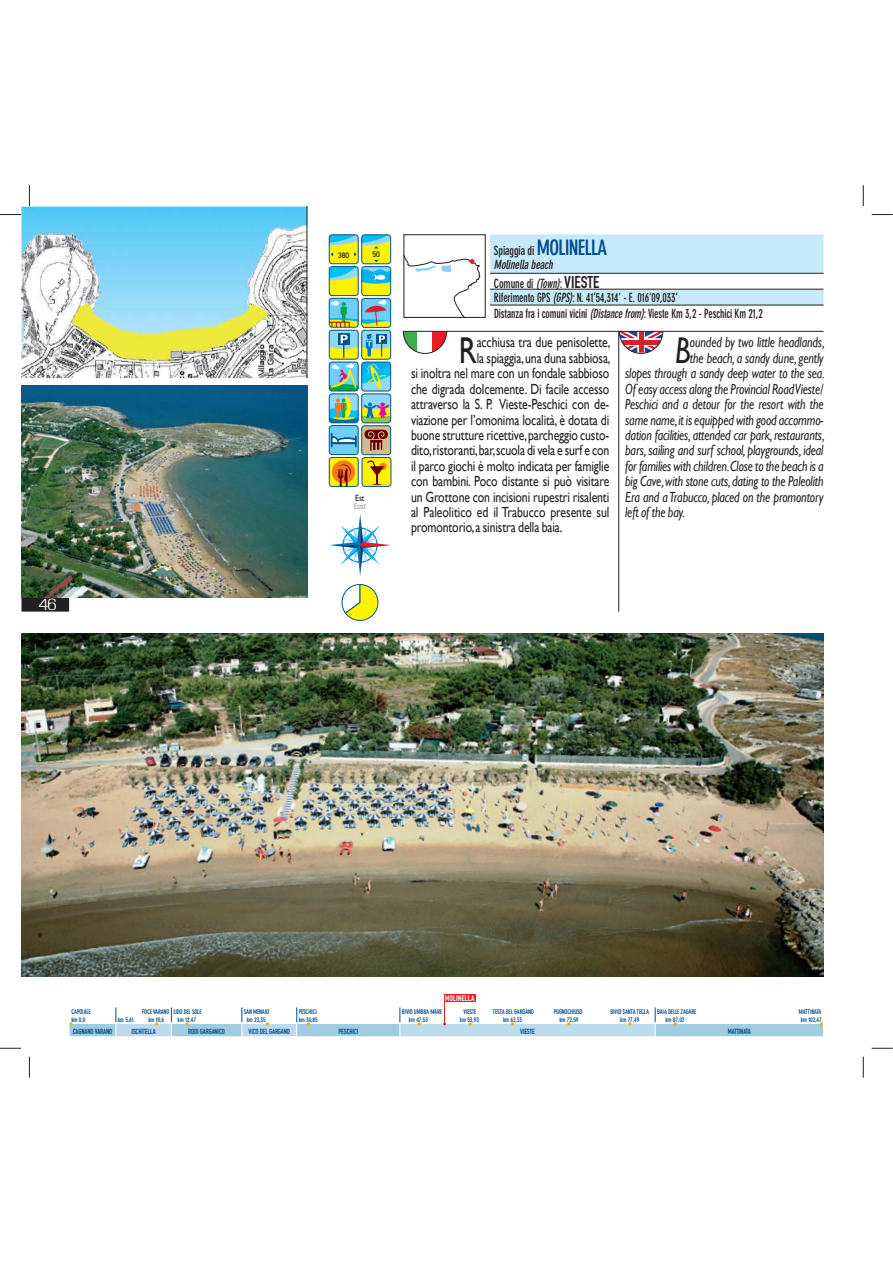
<style>
.page{position:relative;width:893px;height:1263px;background:#fff}
.page>*{position:absolute;margin:0;border:0;box-sizing:border-box;transform-origin:0 0}
.t1{font:37.35px "Gill Sans";color:#231f20;scale:.8 1}
.t2{font:italic 37.35px "Gill Sans";color:#231f20;scale:.8 1}
.t3{font:14.7px "Gill Sans";letter-spacing:-.01em;color:#231f20;scale:.8 1}
.t4{font:italic 14.7px "Gill Sans";letter-spacing:-.01em;color:#231f20;scale:.8 1}
.t5{font:700 condensed 12.6px/14.2px "DIN Neuzeit Grotesk";letter-spacing:-.01em;color:#231f20;scale:.9 1}
.t6{font:700 condensed 12.6px "DIN Neuzeit Grotesk";letter-spacing:-.01em;color:#231f20;scale:.85 1}
.t7{font:italic 700 condensed 12.6px/14px "DIN Neuzeit Grotesk";color:#231f20;scale:.9 1}
.t8{font:italic 9.15px "Gill Sans";color:#939598;scale:.85 1}
.t9{font:9.15px "Gill Sans";color:#231f20;scale:.85 1}
.t10{font:7.95px "DIN Engschrift";color:#fff;scale:1.06 1}
.t11{font:7.8px "DIN Mittelschrift Alternate";color:#231f20}
.t12{font:7.35px "DIN Engschrift";letter-spacing:-.02em;color:#004b88}
.t13{font:700 condensed 6.45px "DIN Neuzeit Grotesk";letter-spacing:-.03em;color:#004b88}
.s1{font-style:normal}
.s2{font-style:normal;font-size:21px;color:#004a8f}
.s3{font-style:italic}
.s4{font-family:"DIN Engschrift";font-weight:400;font-stretch:normal;font-size:16.8px}
</style>
<div class="page">
<div style="left:21px;top:598px;width:48px;height:14px;background:#231f20"></div>
<hr style="left:618px;top:331px;width:1px;height:281px;background:#231f20">
<svg style="left:403px;top:332px;width:44px;height:22px"></svg>
<svg style="left:618px;top:332px;width:45px;height:22px"></svg>
<hr style="left:403px;top:331px;width:420px;height:1px;background:#231f20">
<div style="left:329px;top:426px;width:29px;height:29px;background:#6dcff6;border-radius:3px"></div>
<div style="left:329px;top:425px;width:30px;height:30px;border:1px solid #00548e;border-radius:3px"></div>
<svg style="left:331px;top:433px;width:26px;height:14px"></svg>
<svg style="left:329px;top:457px;width:62px;height:30px"></svg>
<div style="left:362px;top:426px;width:29px;height:29px;background:#d3bc8b;border-radius:3px"></div>
<div style="left:361px;top:425px;width:30px;height:30px;border:1px solid #00548e;border-radius:3px"></div>
<div style="left:365px;top:430px;width:23px;height:9px;background:#670000;border-radius:4px"></div>
<svg style="left:368px;top:431px;width:16px;height:20px"></svg>
<div style="left:329px;top:234px;width:30px;height:30px;border:1px solid #00548e;border-radius:3px"></div>
<div style="left:361px;top:234px;width:30px;height:30px;border:1px solid #00548e;border-radius:3px"></div>
<svg style="left:328px;top:235px;width:64px;height:188px"></svg>
<svg style="left:341px;top:584px;width:38px;height:37px"></svg>
<svg style="left:329px;top:514px;width:62px;height:62px"></svg>
<img style="left:21px;top:386px;width:286px;height:212px">
<div style="left:403px;top:234px;width:82px;height:84px;border:1px solid #231f20"></div>
<svg style="left:490px;top:234px;width:333px;height:71px"></svg>
<hr style="left:490px;top:273px;width:333px;height:1px;background:#231f20">
<hr style="left:490px;top:289px;width:333px;height:1px;background:#231f20">
<hr style="left:490px;top:305px;width:333px;height:1px;background:#231f20">
<svg style="left:403px;top:254px;width:77px;height:64px"></svg>
<img style="left:21px;top:634px;width:802px;height:343px">
<svg style="left:69px;top:995px;width:754px;height:41px"></svg>
<div style="left:444px;top:994px;width:31px;height:8px;background:#ed1c24"></div>
<img style="left:21px;top:375px;width:286px;height:3px">
<img style="left:21px;top:207px;width:286px;height:168px">
<hr style="left:307px;top:207px;width:1px;height:171px;background:#231f20">
<svg style="left:0;top:214px;width:21px;height:1px"></svg>
<svg style="left:872px;top:214px;width:21px;height:1px"></svg>
<svg style="left:0;top:1048px;width:21px;height:1px"></svg>
<svg style="left:872px;top:1048px;width:21px;height:1px"></svg>
<svg style="left:29px;top:185px;width:1px;height:21px"></svg>
<svg style="left:29px;top:1057px;width:1px;height:21px"></svg>
<svg style="left:863px;top:185px;width:1px;height:21px"></svg>
<svg style="left:863px;top:1057px;width:1px;height:21px"></svg>
<p class="t11" style="left:338px;top:252px;width:13px">380</p>
<p class="t11" style="left:373px;top:252px;width:9px">50</p>
<p class="t9" style="left:355px;top:492px;width:12px">Est</p>
<p class="t8" style="left:354px;top:501px;width:16px">East</p>
<p class="t7" style="left:494px;top:244px;width:127px"><span class="s1">Spiaggia di</span> <span class="s2">MOLINELLA<br></span>Molinella beach</p>
<p class="t5" style="left:494px;top:277px;width:206px">Comune di <span class="s3">(Town)</span>: <span class="s4">VIESTE<br></span>Riferimento GPS <span class="s3">(GPS)</span>: N. 41’54,314’ - E. 016’09,033’</p>
<p class="t6" style="left:494px;top:309px;width:318px">Distanza fra i comuni vicini <span class="s3">(Distance from)</span>: Vieste Km 3,2 - Peschici Km 21,2</p>
<h1 class="t1" style="left:459px;top:329px;width:24px">R</h1>
<p class="t3" style="left:477px;top:334px;width:169px">acchiusa tra due penisolette,</p>
<p class="t3" style="left:477px;top:349px;width:169px">la spiaggia, una duna sabbiosa,</p>
<p class="t3" style="left:411px;top:365px;width:249px">si inoltra nel mare con un fondale sabbioso</p>
<p class="t3" style="left:411px;top:380px;width:249px">che digrada dolcemente. Di facile accesso</p>
<p class="t3" style="left:411px;top:396px;width:249px">attraverso la S. P. Vieste-Peschici con de-</p>
<p class="t3" style="left:411px;top:411px;width:249px">viazione per l’omonima località, è dotata di</p>
<p class="t3" style="left:411px;top:426px;width:249px">buone strutture ricettive, parcheggio custo-</p>
<p class="t3" style="left:411px;top:442px;width:249px">dito, ristoranti, bar, scuola di vela e surf e con</p>
<p class="t3" style="left:411px;top:457px;width:249px">il parco giochi è molto indicata per famiglie</p>
<p class="t3" style="left:411px;top:473px;width:249px">con bambini. Poco distante si può visitare</p>
<p class="t3" style="left:411px;top:488px;width:249px">un Grottone con incisioni rupestri risalenti</p>
<p class="t3" style="left:411px;top:504px;width:249px">al Paleolitico ed il Trabucco presente sul</p>
<p class="t3" style="left:411px;top:519px;width:191px">promontorio, a sinistra della baia.</p>
<h1 class="t2" style="left:675px;top:329px;width:21px">B</h1>
<p class="t4" style="left:690px;top:334px;width:170px">ounded by two little headlands,</p>
<p class="t4" style="left:690px;top:350px;width:168px">the beach, a sandy dune, gently</p>
<p class="t4" style="left:625px;top:365px;width:251px">slopes through a sandy deep water to the sea.</p>
<p class="t4" style="left:625px;top:380px;width:249px">Of easy access along the Provincial Road Vieste/</p>
<p class="t4" style="left:625px;top:396px;width:249px">Peschici and a detour for the resort with the</p>
<p class="t4" style="left:625px;top:411px;width:249px">same name, it is equipped with good accommo-</p>
<p class="t4" style="left:625px;top:427px;width:251px">dation facilities, attended car park, restaurants,</p>
<p class="t4" style="left:625px;top:442px;width:249px">bars, sailing and surf school, playgrounds, ideal</p>
<p class="t4" style="left:625px;top:457px;width:249px">for families with children. Close to the beach is a</p>
<p class="t4" style="left:625px;top:473px;width:249px">big Cave, with stone cuts, dating to the Paleolith</p>
<p class="t4" style="left:625px;top:488px;width:249px">Era and a Trabucco, placed on the promontory</p>
<p class="t4" style="left:625px;top:504px;width:76px">left of the bay.</p>
<p class="t10" style="left:445px;top:995px;width:29px">MOLINELLA</p>
<p class="t13" style="left:71px;top:1010px;width:21px">CAPOIALE</p>
<p class="t13" style="left:142px;top:1010px;width:61px">FOCE VARANO LIDO DEL SOLE</p>
<p class="t13" style="left:244px;top:1010px;width:27px">SAN MENAIO</p>
<p class="t13" style="left:299px;top:1010px;width:20px">PESCHICI</p>
<p class="t13" style="left:402px;top:1010px;width:42px">BIVIO UMBRA MARE</p>
<p class="t13" style="left:463px;top:1010px;width:15px">VIESTE</p>
<p class="t13" style="left:493px;top:1010px;width:43px">TESTA DEL GARGANO</p>
<p class="t13" style="left:554px;top:1010px;width:30px">PUGNOCHIUSO</p>
<p class="t13" style="left:610px;top:1010px;width:40px">BIVIO SANTA TECLA</p>
<p class="t13" style="left:657px;top:1010px;width:41px">BAIA DELLE ZAGARE</p>
<p class="t13" style="left:799px;top:1010px;width:24px">MATTINATA</p>
<p class="t13" style="left:71px;top:1017px;width:16px">km 0,0</p>
<p class="t13" style="left:118px;top:1017px;width:17px">km 5,61</p>
<p class="t13" style="left:148px;top:1017px;width:17px">km 10,6</p>
<p class="t13" style="left:178px;top:1017px;width:20px">km 12,47</p>
<p class="t13" style="left:247px;top:1017px;width:21px">km 23,35</p>
<p class="t13" style="left:299px;top:1017px;width:21px">km 30,85</p>
<p class="t13" style="left:409px;top:1017px;width:21px">km 47,53</p>
<p class="t13" style="left:460px;top:1017px;width:21px">km 53,93</p>
<p class="t13" style="left:503px;top:1017px;width:21px">km 62,33</p>
<p class="t13" style="left:559px;top:1017px;width:21px">km 72,59</p>
<p class="t13" style="left:620px;top:1017px;width:21px">km 77,49</p>
<p class="t13" style="left:665px;top:1017px;width:21px">km 87,02</p>
<p class="t13" style="left:801px;top:1017px;width:22px">km 102,47</p>
<p class="t12" style="left:73px;top:1028px;width:41px">CAGNANO VARANO</p>
<p class="t12" style="left:131px;top:1028px;width:26px">ISCHITELLA</p>
<p class="t12" style="left:188px;top:1028px;width:38px">RODI GARGANICO</p>
<p class="t12" style="left:248px;top:1028px;width:43px">VICO DEL GARGANO</p>
<p class="t12" style="left:338px;top:1028px;width:21px">PESCHICI</p>
<p class="t12" style="left:520px;top:1028px;width:16px">VIESTE</p>
<p class="t12" style="left:728px;top:1028px;width:24px">MATTINATA</p>
</div>
